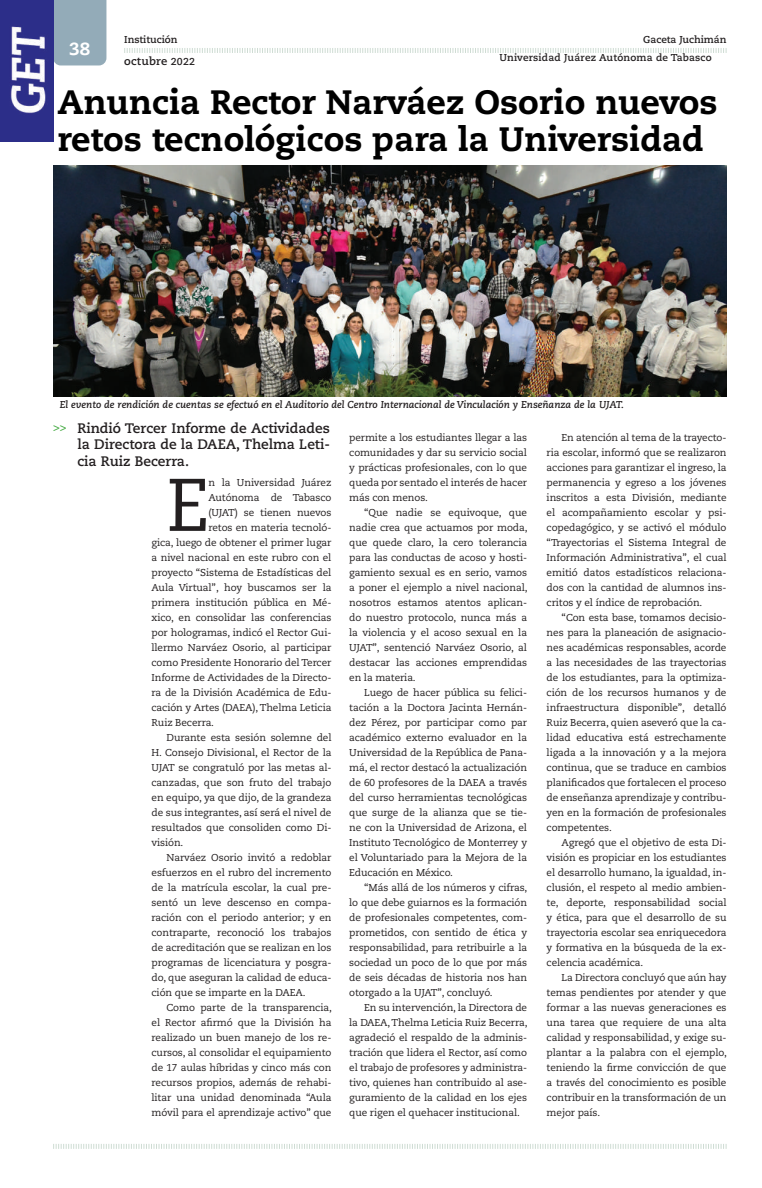
<style>
.page{position:relative;width:762px;height:1188px;background:#fff}
.page>*{position:absolute;margin:0;border:0;box-sizing:border-box;transform-origin:0 0}
.t1{font:74.25px "Caecilia LT Std";color:#231f20}
.t2{font:800 33.75px/37.5px "Caecilia LT Std";color:#000}
.t3{font:800 17.5px "Caecilia LT Std";color:#fff}
.t4{font:700 13.75px/16.2px "Caecilia LT Std";color:#231f20;text-align:justify}
.t5{font:700 11.25px "Caecilia LT Std";letter-spacing:.02em;color:#231f20}
.t6{font:700 11.25px "Caecilia LT Std";color:#44aa42}
.t7{font:10px/15px "Caecilia LT Std";letter-spacing:-.01em;color:#231f20;text-align:justify}
.t8{font:italic 700 10px "Caecilia LT Std";color:#231f20}
.t9{font:700 10px "Caecilia LT Std";letter-spacing:.02em;color:#231f20}
.t10{font:700 10px "Caecilia LT Std";color:#231f20}
.s1{font-size:10px}
</style>
<div class="page">
<div style="left:53px;top:0;width:53px;height:65px;background:#93abb8"></div>
<svg style="left:53px;top:1144px;width:674px;height:5px"></svg>
<svg style="left:124px;top:48px;width:603px;height:5px"></svg>
<img style="left:53px;top:165px;width:673px;height:231px">
<img style="left:0;top:0;width:53px;height:142px">
<h3 class="t3" style="left:69px;top:38px;width:22px">38</h3>
<p class="t10" style="left:124px;top:34px;width:55px">Institución</p>
<p class="t5" style="left:124px;top:55px;width:72px">octubre <span class="s1">2022</span></p>
<p class="t10" style="left:643px;top:34px;width:85px">Gaceta Juchimán</p>
<p class="t9" style="left:499px;top:51px;width:214px">Universidad Juárez Autónoma de Tabasco</p>
<h2 class="t2" style="left:58px;top:83px;width:662px">Anuncia Rector Narváez Osorio nuevos retos tecnológicos para la Universidad</h2>
<p class="t8" style="left:60px;top:398px;width:566px">El evento de rendición de cuentas se efectuó en el Auditorio del Centro Internacional de Vinculación y Enseñanza de la UJAT.</p>
<p class="t6" style="left:53px;top:420px;width:15px">&gt;&gt;</p>
<h3 class="t4" style="left:77px;top:420px;width:254px">Rindió Tercer Informe de Actividades la Directora de la DAEA, Thelma Leti&shy;cia Ruiz Becerra.</h3>
<h1 class="t1" style="left:167px;top:462px;width:44px">E</h1>
<p class="t7" style="left:208px;top:475px;width:124px">n la Universidad Juárez</p>
<p class="t7" style="left:208px;top:490px;width:124px">Autónoma de Tabasco</p>
<p class="t7" style="left:208px;top:505px;width:124px">(UJAT) se tienen nuevos</p>
<p class="t7" style="left:208px;top:520px;width:124px">retos en materia tecnoló-</p>
<p class="t7" style="left:152px;top:535px;width:181px">gica, luego de obtener el primer lugar</p>
<p class="t7" style="left:152px;top:550px;width:181px">a nivel nacional en este rubro con el</p>
<p class="t7" style="left:152px;top:565px;width:181px">proyecto “Sistema de Estadísticas del</p>
<p class="t7" style="left:152px;top:580px;width:181px">Aula Virtual”, hoy buscamos ser la</p>
<p class="t7" style="left:152px;top:595px;width:181px">primera institución pública en Mé-</p>
<p class="t7" style="left:152px;top:610px;width:181px">xico, en consolidar las conferencias</p>
<p class="t7" style="left:152px;top:625px;width:181px">por hologramas, indicó el Rector Gui-</p>
<p class="t7" style="left:152px;top:640px;width:181px">llermo Narváez Osorio, al participar</p>
<p class="t7" style="left:152px;top:655px;width:181px">como Presidente Honorario del Tercer</p>
<p class="t7" style="left:152px;top:670px;width:181px">Informe de Actividades de la Directo-</p>
<p class="t7" style="left:152px;top:685px;width:181px">ra de la División Académica de Edu-</p>
<p class="t7" style="left:152px;top:700px;width:181px">cación y Artes (DAEA), Thelma Leticia</p>
<p class="t7" style="left:152px;top:715px;width:64px">Ruiz Becerra.</p>
<p class="t7" style="left:167px;top:730px;width:166px">Durante esta sesión solemne del</p>
<p class="t7" style="left:152px;top:745px;width:181px">H. Consejo Divisional, el Rector de la</p>
<p class="t7" style="left:152px;top:760px;width:181px">UJAT se congratuló por las metas al-</p>
<p class="t7" style="left:152px;top:775px;width:181px">canzadas, que son fruto del trabajo</p>
<p class="t7" style="left:152px;top:790px;width:181px">en equipo, ya que dijo, de la grandeza</p>
<p class="t7" style="left:152px;top:805px;width:181px">de sus integrantes, así será el nivel de</p>
<p class="t7" style="left:152px;top:820px;width:181px">resultados que consoliden como Di-</p>
<p class="t7" style="left:152px;top:835px;width:33px">visión.</p>
<p class="t7" style="left:167px;top:850px;width:166px">Narváez Osorio invitó a redoblar</p>
<p class="t7" style="left:152px;top:865px;width:181px">esfuerzos en el rubro del incremento</p>
<p class="t7" style="left:152px;top:880px;width:181px">de la matrícula escolar, la cual pre-</p>
<p class="t7" style="left:152px;top:895px;width:181px">sentó un leve descenso en compa-</p>
<p class="t7" style="left:152px;top:910px;width:181px">ración con el periodo anterior; y en</p>
<p class="t7" style="left:152px;top:925px;width:181px">contraparte, reconoció los trabajos</p>
<p class="t7" style="left:152px;top:940px;width:181px">de acreditación que se realizan en los</p>
<p class="t7" style="left:152px;top:955px;width:181px">programas de licenciatura y posgra-</p>
<p class="t7" style="left:152px;top:970px;width:181px">do, que aseguran la calidad de educa-</p>
<p class="t7" style="left:152px;top:985px;width:155px">ción que se imparte en la DAEA.</p>
<p class="t7" style="left:167px;top:1000px;width:167px">Como parte de la transparencia,</p>
<p class="t7" style="left:152px;top:1015px;width:181px">el Rector afirmó que la División ha</p>
<p class="t7" style="left:152px;top:1030px;width:181px">realizado un buen manejo de los re-</p>
<p class="t7" style="left:152px;top:1045px;width:181px">cursos, al consolidar el equipamiento</p>
<p class="t7" style="left:152px;top:1060px;width:181px">de 17 aulas híbridas y cinco más con</p>
<p class="t7" style="left:152px;top:1075px;width:181px">recursos propios, además de rehabi-</p>
<p class="t7" style="left:152px;top:1090px;width:181px">litar una unidad denominada “Aula</p>
<p class="t7" style="left:152px;top:1105px;width:181px">móvil para el aprendizaje activo” que</p>
<p class="t7" style="left:349px;top:430px;width:179px">permite a los estudiantes llegar a las comunidades y dar su servicio social y prácticas profesionales, con lo que queda por sentado el interés de hacer más con menos.</p>
<p class="t7" style="left:349px;top:505px;width:180px;text-indent:15px">“Que nadie se equivoque, que nadie crea que actuamos por moda, que quede claro, la cero tolerancia para las conductas de acoso y hosti&shy;gamiento sexual es en serio, vamos a poner el ejemplo a nivel nacional, nosotros estamos atentos aplican&shy;do nuestro protocolo, nunca más a la violencia y el acoso sexual en la UJAT”, sentenció Narváez Osorio, al destacar las acciones emprendidas en la materia.</p>
<p class="t7" style="left:349px;top:685px;width:179px;text-indent:15px">Luego de hacer pública su felici&shy;tación a la Doctora Jacinta Hernán&shy;dez Pérez, por participar como par académico externo evaluador en la Universidad de la República de Pana&shy;má, el rector destacó la actualización de 60 profesores de la DAEA a través del curso herramientas tecnológicas que surge de la alianza que se tie&shy;ne con la Universidad de Arizona, el Instituto Tecnológico de Monterrey y el Voluntariado para la Mejora de la Educación en México.</p>
<p class="t7" style="left:349px;top:880px;width:180px;text-indent:15px">“Más allá de los números y cifras, lo que debe guiarnos es la formación de profesionales competentes, com&shy;prometidos, con sentido de ética y responsabilidad, para retribuirle a la sociedad un poco de lo que por más de seis décadas de historia nos han otorgado a la UJAT”, concluyó.</p>
<p class="t7" style="left:349px;top:1000px;width:180px;text-indent:15px">En su intervención, la Directora de la DAEA, Thelma Leticia Ruiz Becerra, agradeció el respaldo de la adminis&shy;tración que lidera el Rector, así como el trabajo de profesores y administra&shy;tivo, quienes han contribuido al ase&shy;guramiento de la calidad en los ejes que rigen el quehacer institucional.</p>
<p class="t7" style="left:547px;top:430px;width:181px;text-indent:15px">En atención al tema de la trayecto&shy;ria escolar, informó que se realizaron acciones para garantizar el ingreso, la permanencia y egreso a los jóvenes inscritos a esta División, mediante el acompañamiento escolar y psi&shy;copedagógico, y se activó el módulo “Trayectorias el Sistema Integral de Información Administrativa”, el cual emitió datos estadísticos relaciona&shy;dos con la cantidad de alumnos ins&shy;critos y el índice de reprobación.</p>
<p class="t7" style="left:547px;top:610px;width:181px;text-indent:15px">“Con esta base, tomamos decisio&shy;nes para la planeación de asignacio&shy;nes académicas responsables, acorde a las necesidades de las trayectorias de los estudiantes, para la optimiza&shy;ción de los recursos humanos y de infraestructura disponible”, detalló Ruiz Becerra, quien aseveró que la ca&shy;lidad educativa está estrechamente ligada a la innovación y a la mejora continua, que se traduce en cambios planificados que fortalecen el proceso de enseñanza aprendizaje y contribu&shy;yen en la formación de profesionales competentes.</p>
<p class="t7" style="left:547px;top:835px;width:181px;text-indent:15px">Agregó que el objetivo de esta Di&shy;visión es propiciar en los estudiantes el desarrollo humano, la igualdad, in&shy;clusión, el respeto al medio ambien&shy;te, deporte, responsabilidad social y ética, para que el desarrollo de su trayectoria escolar sea enriquecedora y formativa en la búsqueda de la ex&shy;celencia académica.</p>
<p class="t7" style="left:547px;top:970px;width:182px;text-indent:15px">La Directora concluyó que aún hay temas pendientes por atender y que formar a las nuevas generaciones es una tarea que requiere de una alta calidad y responsabilidad, y exige su&shy;plantar a la palabra con el ejemplo, teniendo la firme convicción de que a través del conocimiento es posible contribuir en la transformación de un mejor país.</p>
</div>
